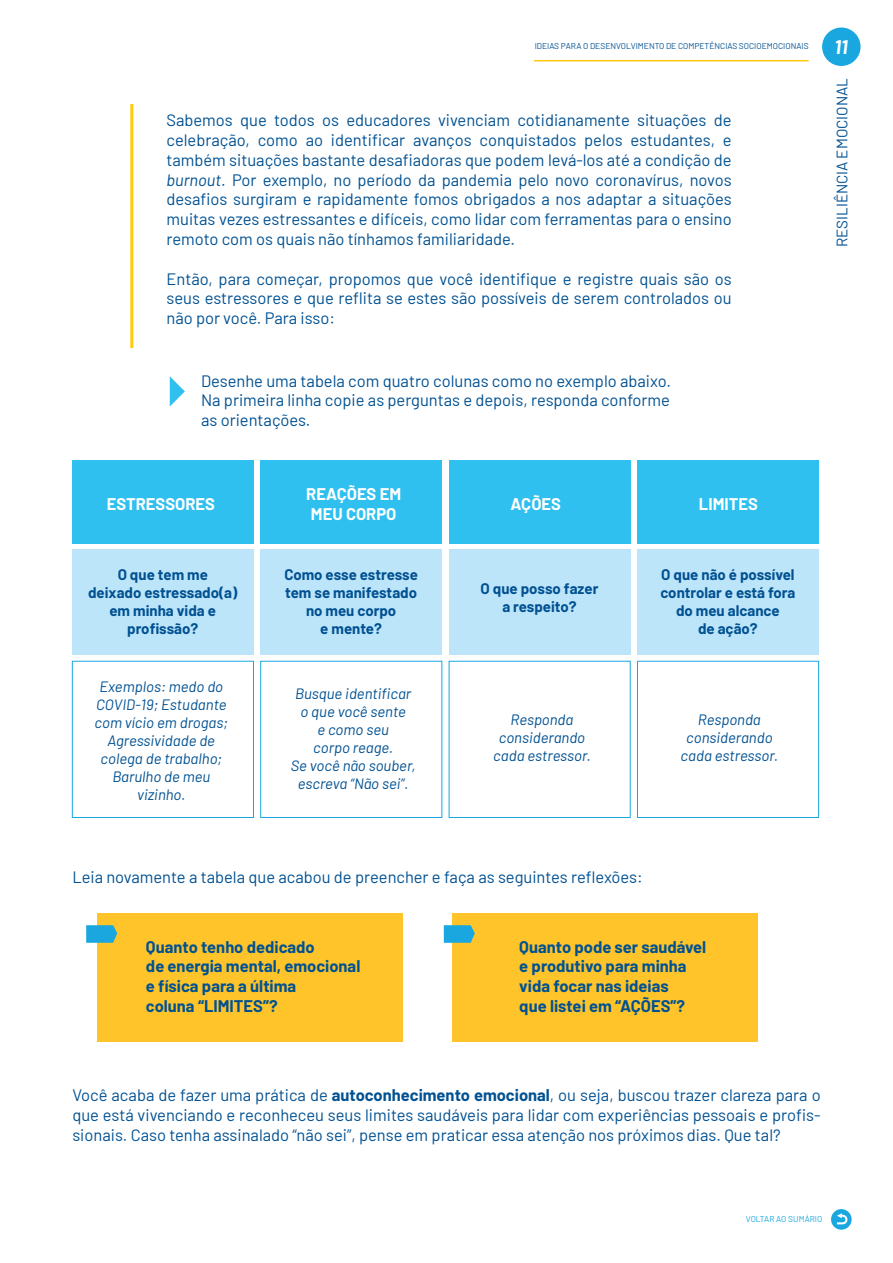
<style>
.page{position:relative;width:893px;height:1263px;background:#fff}
.page>*{position:absolute;margin:0;border:0;box-sizing:border-box;transform-origin:0 0}
.t1{font:italic 700 19.05px "Barlow";color:#fff}
.t2{font:16.5px/19.8px "Barlow";color:#015192;text-align:justify}
.t3{font:700 16.5px/19.8px "Barlow";color:#015192}
.t4{font:700 16.5px/19.8px "Barlow";color:#fff}
.t5{font:15.15px "Barlow";color:#015192}
.t6{font:italic 15px/18px "Barlow";color:#015192;text-align:center}
.t7{font:700 15px/18px "Barlow";color:#015192;text-align:center}
.t8{font:8.4px "Barlow";color:#015192}
.t9{font:8.4px "Barlow";color:#1aa7e0}
.s1{font-style:italic}
.s2{font-weight:700}
</style>
<div class="page">
<svg style="left:170px;top:376px;width:15px;height:30px"></svg>
<div style="left:453px;top:914px;width:305px;height:128px;background:#fec42a"></div>
<hr style="left:130px;top:104px;width:3px;height:244px;background:#feca0a">
<div style="left:98px;top:914px;width:305px;height:128px;background:#fec42a"></div>
<div style="left:72px;top:550px;width:181px;height:105px;background:#bde5f9"></div>
<div style="left:261px;top:550px;width:181px;height:105px;background:#bde5f9"></div>
<div style="left:449px;top:550px;width:181px;height:105px;background:#bde5f9"></div>
<div style="left:637px;top:550px;width:182px;height:105px;background:#bde5f9"></div>
<div style="left:72px;top:460px;width:181px;height:83px;background:#2fc0f0"></div>
<div style="left:261px;top:460px;width:181px;height:83px;background:#2fc0f0"></div>
<div style="left:449px;top:460px;width:181px;height:83px;background:#2fc0f0"></div>
<div style="left:637px;top:460px;width:182px;height:83px;background:#2fc0f0"></div>
<hr style="left:534px;top:60px;width:275px;height:1px;background:#feca0a">
<div style="left:72px;top:661px;width:182px;height:157px;border:1px solid #1aa7e0"></div>
<div style="left:260px;top:661px;width:182px;height:157px;border:1px solid #1aa7e0"></div>
<div style="left:449px;top:661px;width:182px;height:157px;border:1px solid #1aa7e0"></div>
<div style="left:637px;top:661px;width:182px;height:157px;border:1px solid #1aa7e0"></div>
<div style="left:822px;top:28px;width:38px;height:38px;background:#1aa7e0;border-radius:50%"></div>
<svg style="left:86px;top:925px;width:31px;height:18px"></svg>
<svg style="left:444px;top:925px;width:31px;height:18px"></svg>
<svg style="left:831px;top:1209px;width:21px;height:21px"></svg>
<svg style="left:837px;top:1213px;width:10px;height:11px"></svg>
<p class="t8" style="left:535px;top:40px;width:275px">IDEIAS PARA O DESENVOLVIMENTO DE COMPETÊNCIAS SOCIOEMOCIONAIS</p>
<p class="t2" style="left:167px;top:109px;width:567px">Sabemos que todos os educadores vivenciam cotidianamente situações de celebração, como ao identificar avanços conquistados pelos estudantes, e também situações bastante desafiadoras que podem levá-los até a condição de <span class="s1">burnout</span>. Por exemplo, no período da pandemia pelo novo coronavírus, novos desafios surgiram e rapidamente fomos obrigados a nos adaptar a situações muitas vezes estressantes e difíceis, como lidar com ferramentas para o ensino remoto com os quais não tínhamos familiaridade.</p>
<p class="t2" style="left:167px;top:267px;width:567px">Então, para começar, propomos que você identifique e registre quais são os seus estressores e que reflita se estes são possíveis de serem controlados ou não por você. Para isso:</p>
<p class="t2" style="left:201px;top:369px;width:472px">Desenhe uma tabela com quatro colunas como no exemplo abaixo.<br>Na primeira linha copie as perguntas e depois, responda conforme as orientações.</p>
<p class="t4" style="left:107px;top:492px;width:110px">ESTRESSORES</p>
<p class="t4" style="left:306px;top:483px;width:96px">REAÇÕES EM<br>MEU CORPO</p>
<p class="t4" style="left:511px;top:492px;width:52px">AÇÕES</p>
<p class="t4" style="left:699px;top:492px;width:61px">LIMITES</p>
<p class="t7" style="left:88px;top:564px;width:151px">O que tem me<br>deixado estressado(a) em minha vida e profissão?</p>
<p class="t6" style="left:95px;top:676px;width:135px">Exemplos: medo do<br>COVID-19; Estudante com vício em drogas;<br>Agressividade de colega de trabalho;<br>Barulho de meu vizinho.</p>
<p class="t7" style="left:284px;top:564px;width:135px">Como esse estresse tem se manifestado no meu corpo<br>e mente?</p>
<p class="t6" style="left:291px;top:683px;width:126px">Busque identificar o que você sente<br>e como seu<br>corpo reage.<br>Se você não souber, escreva “Não sei”.</p>
<p class="t7" style="left:481px;top:578px;width:119px">O que posso fazer a respeito?</p>
<p class="t6" style="left:493px;top:709px;width:99px">Responda considerando cada estressor.</p>
<p class="t7" style="left:660px;top:564px;width:137px">O que não é possível controlar e está fora do meu alcance<br>de ação?</p>
<p class="t6" style="left:681px;top:709px;width:99px">Responda considerando cada estressor.</p>
<p class="t1" style="left:834px;top:33px;width:15px">11</p>
<p class="t5" style="left:831px;top:247px;width:171px;rotate:-90deg">RESILIÊNCIA EMOCIONAL</p>
<p class="t2" style="left:72px;top:866px;width:572px">Leia novamente a tabela que acabou de preencher e faça as seguintes reflexões:</p>
<p class="t3" style="left:146px;top:935px;width:216px">Quanto tenho dedicado<br>de energia mental, emocional e física para a última<br>coluna “LIMITES”?</p>
<p class="t3" style="left:519px;top:935px;width:188px">Quanto pode ser saudável e produtivo para minha vida focar nas ideias<br>que listei em “AÇÕES”?</p>
<p class="t2" style="left:72px;top:1084px;width:750px">Você acaba de fazer uma prática de <span class="s2">autoconhecimento emocional</span>, ou seja, buscou trazer clareza para o que está vivenciando e reconheceu seus limites saudáveis para lidar com experiências pessoais e profis&shy;sionais. Caso tenha assinalado “não sei”, pense em praticar essa atenção nos próximos dias. Que tal?</p>
<p class="t9" style="left:746px;top:1212px;width:78px">VOLTAR AO SUMÁRIO</p>
</div>
